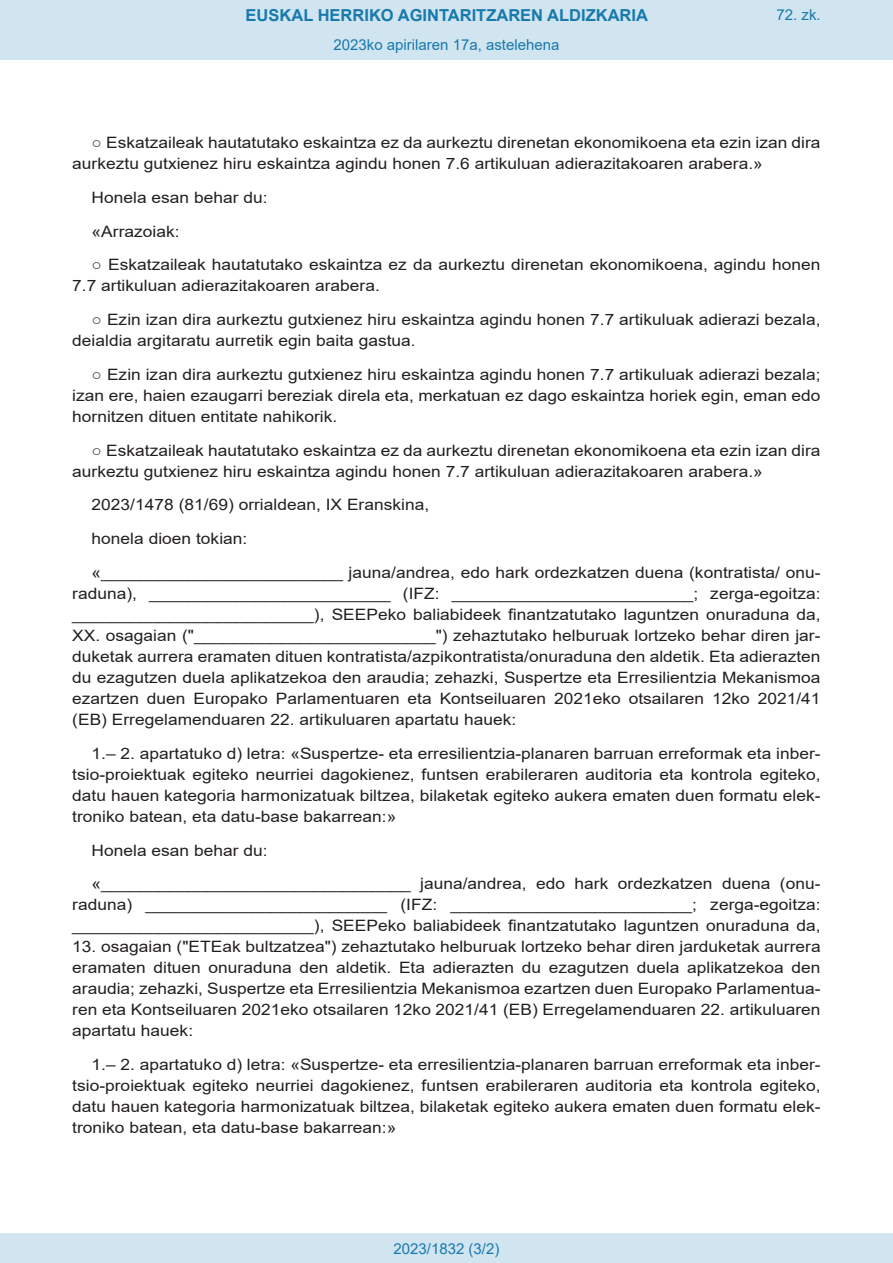
<style>
.page{position:relative;width:893px;height:1263px;background:#fff}
.page>*{position:absolute;margin:0;border:0;box-sizing:border-box;transform-origin:0 0}
.t1{font:700 16.5px "Arial";color:#1879ad}
.BOPVDetalle{font:15.6px/21px "Arial";color:#231f20;text-align:justify;scale:1.11 1}
.Paginacion_Centro{font:15px "Arial";color:#1879ad}
</style>
<div class="page">
<div style="left:0;top:0;width:893px;height:60px;background:#d0e5f0"></div>
<div style="left:0;top:1233px;width:893px;height:30px;background:#d0e5f0"></div>
<p class="t1" style="left:246px;top:3px;width:404px">EUSKAL HERRIKO AGINTARITZAREN ALDIZKARIA</p>
<p class="Paginacion_Centro" style="left:333px;top:35px;width:227px">2023ko apirilaren 17a, astelehena</p>
<p class="Paginacion_Centro" style="left:776px;top:5px;width:46px">72. zk.</p>
<p class="BOPVDetalle" style="left:72px;top:132px;width:676px;text-indent:19px">○ Eskatzaileak hautatutako eskaintza ez da aurkeztu direnetan ekonomikoena eta ezin izan dira aurkeztu gutxienez hiru eskaintza agindu honen 7.6 artikuluan adierazitakoaren arabera.»</p>
<p class="BOPVDetalle" style="left:92px;top:187px;width:160px">Honela esan behar du:</p>
<p class="BOPVDetalle" style="left:92px;top:221px;width:81px">«Arrazoiak:</p>
<p class="BOPVDetalle" style="left:72px;top:254px;width:676px;text-indent:19px">○ Eskatzaileak hautatutako eskaintza ez da aurkeztu direnetan ekonomikoena, agindu honen<br>7.7 artikuluan adierazitakoaren arabera.</p>
<p class="BOPVDetalle" style="left:72px;top:309px;width:676px;text-indent:19px">○ Ezin izan dira aurkeztu gutxienez hiru eskaintza agindu honen 7.7 artikuluak adierazi bezala, deialdia argitaratu aurretik egin baita gastua.</p>
<p class="BOPVDetalle" style="left:72px;top:364px;width:676px;text-indent:19px">○ Ezin izan dira aurkeztu gutxienez hiru eskaintza agindu honen 7.7 artikuluak adierazi bezala; izan ere, haien ezaugarri bereziak direla eta, merkatuan ez dago eskaintza horiek egin, eman edo hornitzen dituen entitate nahikorik.</p>
<p class="BOPVDetalle" style="left:72px;top:440px;width:676px;text-indent:19px">○ Eskatzaileak hautatutako eskaintza ez da aurkeztu direnetan ekonomikoena eta ezin izan dira aurkeztu gutxienez hiru eskaintza agindu honen 7.7 artikuluan adierazitakoaren arabera.»</p>
<p class="BOPVDetalle" style="left:92px;top:494px;width:306px">2023/1478 (81/69) orrialdean, IX Eranskina,</p>
<p class="BOPVDetalle" style="left:92px;top:528px;width:142px">honela dioen tokian:</p>
<p class="BOPVDetalle" style="left:72px;top:562px;width:676px;text-indent:19px">«_________________________ jauna/andrea, edo hark ordezkatzen duena (kontratista/ onu&shy;raduna), _________________________ (IFZ: _________________________; zerga-egoitza: _________________________), SEEPeko baliabideek finantzatutako laguntzen onuraduna da, XX. osagaian ("_________________________") zehaztutako helburuak lortzeko behar diren jar&shy;duketak aurrera eramaten dituen kontratista/azpikontratista/onuraduna den aldetik. Eta adierazten du ezagutzen duela aplikatzekoa den araudia; zehazki, Suspertze eta Erresilientzia Mekanismoa ezartzen duen Europako Parlamentuaren eta Kontseiluaren 2021eko otsailaren 12ko 2021/41 (EB) Erregelamenduaren 22. artikuluaren apartatu hauek:</p>
<p class="BOPVDetalle" style="left:72px;top:743px;width:676px;text-indent:19px">1.– 2. apartatuko d) letra: «Suspertze- eta erresilientzia-planaren barruan erreformak eta inber&shy;tsio-proiektuak egiteko neurriei dagokienez, funtsen erabileraren auditoria eta kontrola egiteko, datu hauen kategoria harmonizatuak biltzea, bilaketak egiteko aukera ematen duen formatu elek&shy;troniko batean, eta datu-base bakarrean:»</p>
<p class="BOPVDetalle" style="left:92px;top:839px;width:160px">Honela esan behar du:</p>
<p class="BOPVDetalle" style="left:72px;top:873px;width:676px;text-indent:19px">«________________________________ jauna/andrea, edo hark ordezkatzen duena (onu&shy;raduna) _________________________ (IFZ: _________________________; zerga-egoitza: _________________________), SEEPeko baliabideek finantzatutako laguntzen onuraduna da,</p>
<p class="BOPVDetalle" style="left:72px;top:936px;width:676px">13. osagaian ("ETEak bultzatzea") zehaztutako helburuak lortzeko behar diren jarduketak aurrera eramaten dituen onuraduna den aldetik. Eta adierazten du ezagutzen duela aplikatzekoa den araudia; zehazki, Suspertze eta Erresilientzia Mekanismoa ezartzen duen Europako Parlamentua&shy;ren eta Kontseiluaren 2021eko otsailaren 12ko 2021/41 (EB) Erregelamenduaren 22. artikuluaren apartatu hauek:</p>
<p class="BOPVDetalle" style="left:72px;top:1054px;width:676px;text-indent:19px">1.– 2. apartatuko d) letra: «Suspertze- eta erresilientzia-planaren barruan erreformak eta inber&shy;tsio-proiektuak egiteko neurriei dagokienez, funtsen erabileraren auditoria eta kontrola egiteko, datu hauen kategoria harmonizatuak biltzea, bilaketak egiteko aukera ematen duen formatu elek&shy;troniko batean, eta datu-base bakarrean:»</p>
<p class="Paginacion_Centro" style="left:393px;top:1238px;width:107px">2023/1832 (3/2)</p>
</div>
